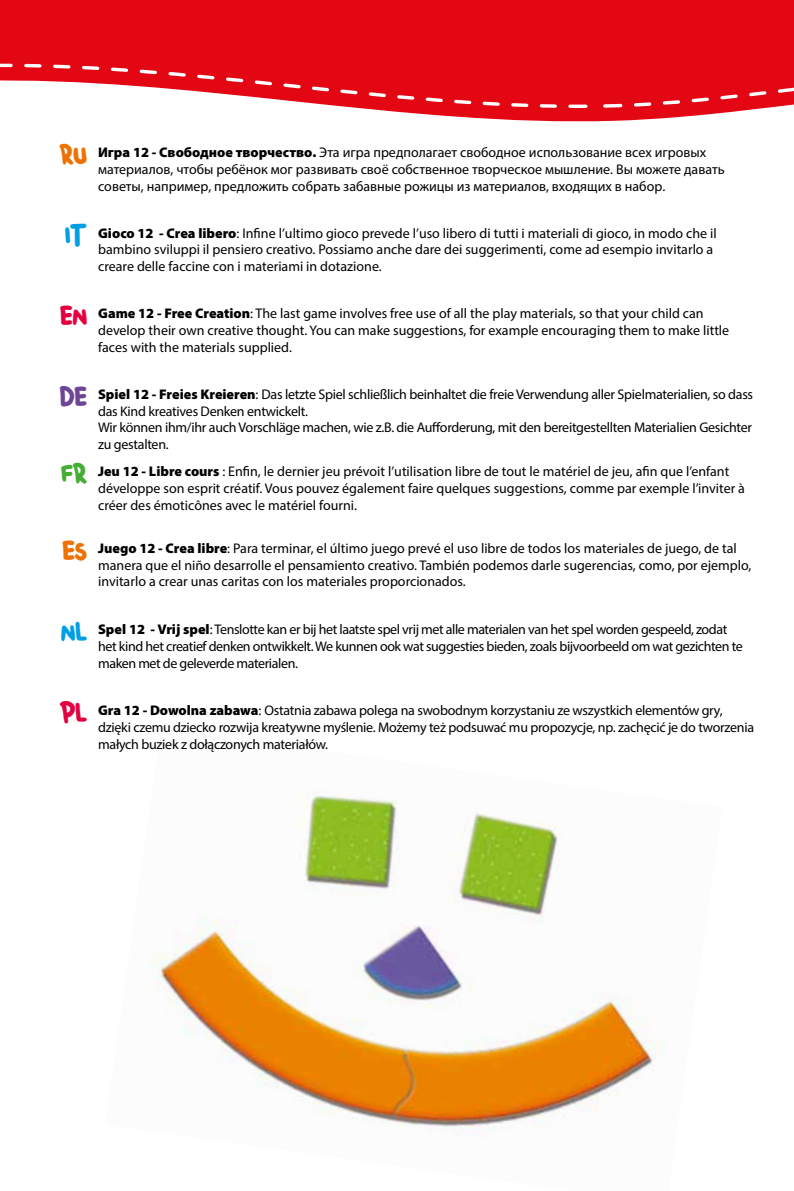
<style>
.page{position:relative;width:794px;height:1191px;background:#fff}
.page>*{position:absolute;margin:0;border:0;box-sizing:border-box;transform-origin:0 0}
.t1{font:28px "Chendolle";color:#ee7203}
.t2{font:28px "Chendolle";color:#009fe3}
.t3{font:28px "Chendolle";color:#e40040}
.t4{font:28px "Chendolle";color:#6c4595}
.t5{font:28px "Chendolle";color:#45ac34}
.t6{font:14px/16.8px "Myriad Pro";color:#000}
.t7{font:14px/16.8px "Myriad Pro";letter-spacing:-.02em;color:#000}
.t8{font:14px/16.8px "Myriad Pro";letter-spacing:-.03em;color:#000}
.s1{font-weight:900}
</style>
<div class="page">
<svg style="left:0;top:0;width:794px;height:122px;fill:#e30613"></svg>
<svg style="left:0;top:62px;width:794px;height:50px"></svg>
<img style="left:151px;top:791px;width:516px;height:343px">
<h1 class="t1" style="left:59px;top:140px;width:29px">RU</h1>
<h1 class="t2" style="left:65px;top:221px;width:23px">IT</h1>
<h1 class="t3" style="left:60px;top:301px;width:28px">EN</h1>
<h1 class="t4" style="left:60px;top:382px;width:29px">DE</h1>
<h1 class="t5" style="left:61px;top:459px;width:27px">FR</h1>
<h1 class="t1" style="left:62px;top:536px;width:26px">ES</h1>
<h1 class="t2" style="left:61px;top:617px;width:27px">NL</h1>
<h1 class="t3" style="left:60px;top:698px;width:29px">PL</h1>
<p class="t6" style="left:98px;top:144px;width:628px"><span class="s1">Игра 12 - Свободное творчество.</span> Эта игра предполагает свободное использование всех игровых материалов, чтобы ребёнок мог развивать своё собственное творческое мышление. Вы можете давать советы, например, предложить собрать забавные рожицы из материалов, входящих в набор.</p>
<p class="t6" style="left:98px;top:224px;width:620px"><span class="s1">Gioco 12 - Crea libero</span>: Infine l’ultimo gioco prevede l’uso libero di tutti i materiali di gioco, in modo che il bambino sviluppi il pensiero creativo. Possiamo anche dare dei suggerimenti, come ad esempio invitarlo a creare delle faccine con i materiami in dotazione.</p>
<p class="t6" style="left:98px;top:305px;width:632px"><span class="s1">Game 12 - Free Creation</span>: The last game involves free use of all the play materials, so that your child can develop their own creative thought. You can make suggestions, for example encouraging them to make little faces with the materials supplied.</p>
<p class="t7" style="left:98px;top:385px;width:656px"><span class="s1">Spiel 12 - Freies Kreieren</span>: Das letzte Spiel schließlich beinhaltet die freie Verwendung aller Spielmaterialien, so dass das Kind kreatives Denken entwickelt.<br>Wir können ihm/ihr auch Vorschläge machen, wie z.B. die Aufforderung, mit den bereitgestellten Materialien Gesichter zu gestalten.</p>
<p class="t6" style="left:98px;top:463px;width:648px"><span class="s1">Jeu 12 - Libre cours</span> : Enfin, le dernier jeu prévoit l’utilisation libre de tout le matériel de jeu, afin que l’enfant développe son esprit créatif. Vous pouvez également faire quelques suggestions, comme par exemple l’inviter à créer des émoticônes avec le matériel fourni.</p>
<p class="t6" style="left:98px;top:539px;width:655px"><span class="s1">Juego 12 - Crea libre</span>: Para terminar, el último juego prevé el uso libre de todos los materiales de juego, de tal manera que el niño desarrolle el pensamiento creativo. También podemos darle sugerencias, como, por ejemplo, invitarlo a crear unas caritas con los materiales proporcionados.</p>
<p class="t8" style="left:98px;top:620px;width:646px"><span class="s1">Spel 12 - Vrij spel</span>: Tenslotte kan er bij het laatste spel vrij met alle materialen van het spel worden gespeeld, zodat het kind het creatief denken ontwikkelt. We kunnen ook wat suggesties bieden, zoals bijvoorbeeld om wat gezichten te maken met de geleverde materialen.</p>
<p class="t7" style="left:98px;top:702px;width:657px"><span class="s1">Gra 12 - Dowolna zabawa</span>: Ostatnia zabawa polega na swobodnym korzystaniu ze wszystkich elementów gry, dzięki czemu dziecko rozwija kreatywne myślenie. Możemy też podsuwać mu propozycje, np. zachęcić je do tworzenia małych buziek z dołączonych materiałów.</p>
</div>
